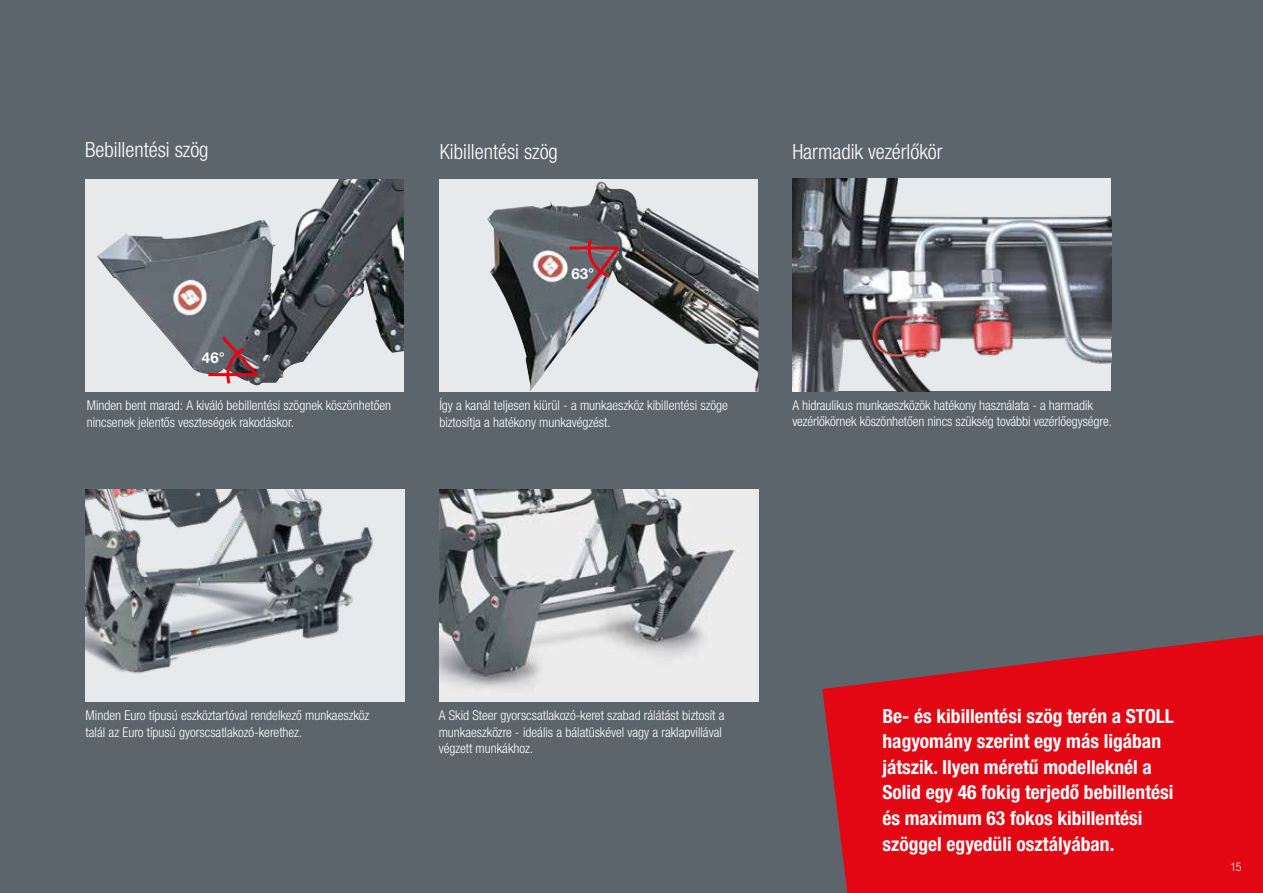
<style>
.page{position:relative;width:1263px;height:893px;background:#5d656c}
.page>*{position:absolute;margin:0;border:0;box-sizing:border-box;transform-origin:0 0}
.t1{font:300 condensed 21px "Helvetica Neue LTW1 G";color:#fff}
.t2{font:700 condensed 19.5px/25.5px "Helvetica Neue LTW1 G";color:#fff}
.t3{font:700 15px "Helvetica Neue LTW1 G";color:#fff}
.t4{font:300 condensed 13.5px/16.5px "Helvetica Neue LTW1 G";color:#fff}
.t5{font:300 condensed 12px "Helvetica Neue LTW1 G";color:#fff}
</style>
<div class="page">
<svg style="left:822px;top:635px;width:441px;height:258px;background:#d0121e"></svg>
<img style="left:439px;top:489px;width:315px;height:213px">
<div style="left:85px;top:489px;width:320px;height:213px;background:#e7eaec"></div>
<img style="left:85px;top:489px;width:288px;height:185px">
<div style="left:439px;top:179px;width:319px;height:213px;background:#e7eaec"></div>
<img style="left:487px;top:181px;width:271px;height:211px">
<hr style="left:570px;top:246px;width:48px;height:3px;background:#e30613">
<svg style="left:584px;top:236px;width:38px;height:57px"></svg>
<div style="left:85px;top:179px;width:319px;height:213px;background:#e7eaec"></div>
<img style="left:97px;top:179px;width:307px;height:205px">
<hr style="left:208px;top:373px;width:49px;height:3px;background:#e30613">
<svg style="left:219px;top:333px;width:42px;height:53px"></svg>
<img style="left:792px;top:179px;width:319px;height:212px">
<h1 class="t1" style="left:85px;top:138px;width:125px">Bebillentési szög</h1>
<p class="t3" style="left:202px;top:348px;width:24px">46°</p>
<p class="t4" style="left:87px;top:397px;width:306px">Minden bent marad: A kiváló bebillentési szögnek köszönhetően nincsenek jelentős veszteségek rakodáskor.</p>
<h1 class="t1" style="left:440px;top:139px;width:120px">Kibillentési szög</h1>
<p class="t3" style="left:571px;top:264px;width:24px">63°</p>
<p class="t4" style="left:439px;top:397px;width:290px">Így a kanál teljesen kiürül - a munkaeszköz kibillentési szöge biztosítja a hatékony munkavégzést.</p>
<h1 class="t1" style="left:792px;top:139px;width:152px">Harmadik vezérlőkör</h1>
<p class="t4" style="left:792px;top:397px;width:321px">A hidraulikus munkaeszközök hatékony használata - a harmadik vezérlőkörnek köszönhetően nincs szükség további vezérlőegységre.</p>
<p class="t4" style="left:86px;top:707px;width:285px">Minden Euro típusú eszköztartóval rendelkező munkaeszköz talál az Euro típusú gyorscsatlakozó-kerethez.</p>
<p class="t4" style="left:439px;top:707px;width:287px">A Skid Steer gyorscsatlakozó-keret szabad rálátást biztosít a munkaeszközre - ideális a bálatüskével vagy a raklapvillával végzett munkákhoz.</p>
<h2 class="t2" style="left:882px;top:703px;width:293px">Be- és kibillentési szög terén a STOLL hagyomány szerint egy más ligában játszik. Ilyen méretű modelleknél a Solid egy 46 fokig terjedő bebillentési és maximum 63 fokos kibillentési szöggel egyedüli osztályában.</h2>
<p class="t5" style="left:1230px;top:860px;width:13px">15</p>
</div>
